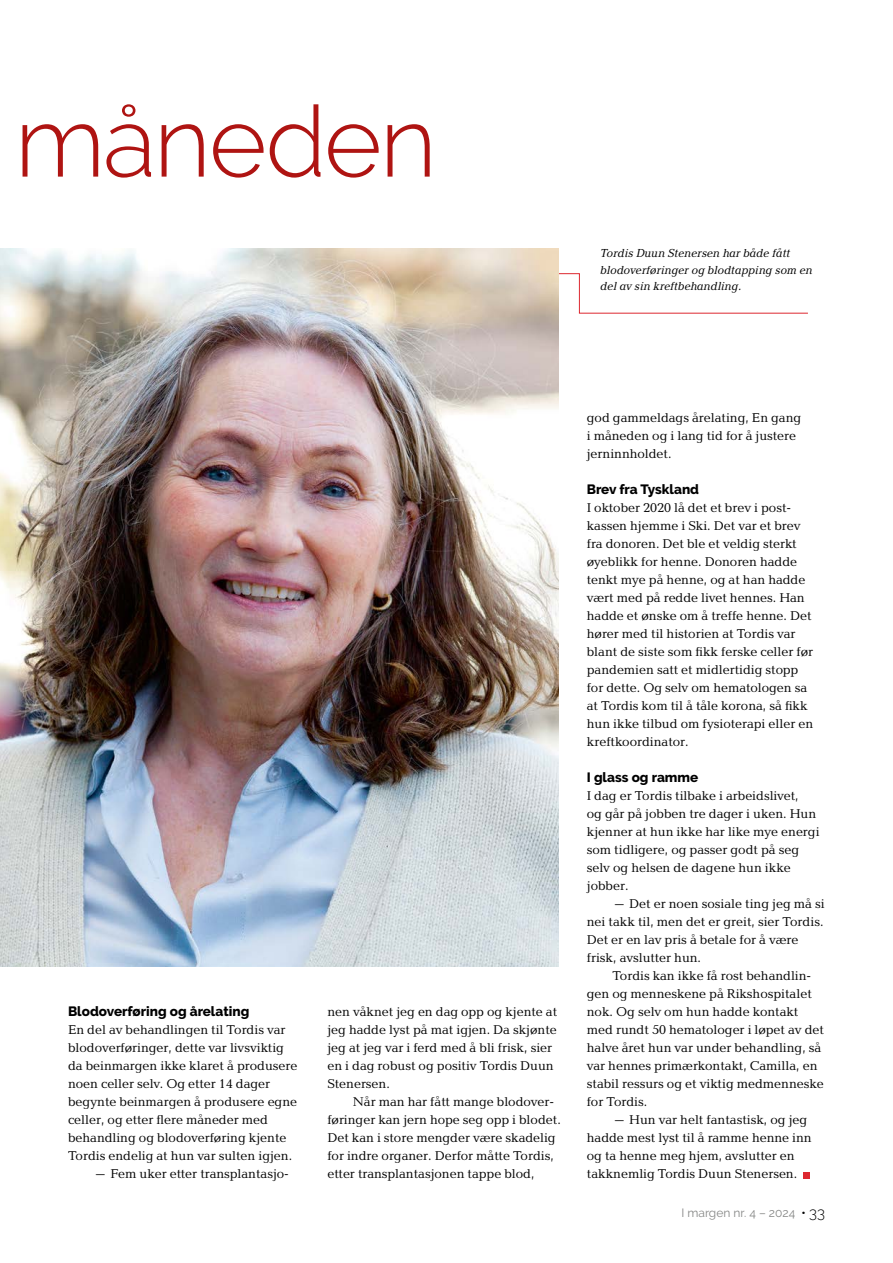
<style>
.page{position:relative;width:893px;height:1263px;background:#fff}
.page>*{position:absolute;margin:0;border:0;box-sizing:border-box;transform-origin:0 0}
.t1{font:300 99px "Raleway";letter-spacing:-.02em;color:#af1412}
.t2{font:800 13.5px "Raleway";color:#000}
.t3{font:13.2px/18px "Baltica";color:#000}
.t4{font:italic 12px/16.5px "Baltica";color:#000}
.t5{font:12px "Raleway";color:#868786}
.s1{font-weight:600;color:#000}
.s2{font-weight:300;font-size:15px;color:#000}
</style>
<div class="page">
<svg style="left:558px;top:273px;width:250px;height:41px"></svg>
<div style="left:803px;top:1172px;width:7px;height:6px;background:#dd2830"></div>
<img style="left:0;top:248px;width:558px;height:718px">
<h1 class="t1" style="left:15px;top:84px;width:424px">måneden</h1>
<p class="t4" style="left:600px;top:245px;width:214px">Tordis Duun Stenersen har både fått blodoverføringer og blodtapping som en del av sin kreftbehandling.</p>
<p class="t2" style="left:68px;top:1004px;width:183px">Blodoverføring og årelating</p>
<p class="t3" style="left:68px;top:1021px;width:231px">En del av behandlingen til Tordis var blodoverføringer, dette var livsviktig da beinmargen ikke klaret å produsere noen celler selv. Og etter 14 dager begynte beinmargen å produsere egne celler, og etter flere måneder med behandling og blodoverføring kjente Tordis endelig at hun var sulten igjen.</p>
<p class="t3" style="left:94px;top:1165px;width:197px">– Fem uker etter transplantasjo-</p>
<p class="t3" style="left:327px;top:1003px;width:231px">nen våknet jeg en dag opp og kjente at jeg hadde lyst på mat igjen. Da skjønte jeg at jeg var i ferd med å bli frisk, sier en i dag robust og positiv Tordis Duun<br>Stenersen.</p>
<p class="t3" style="left:327px;top:1093px;width:235px;text-indent:26px">Når man har fått mange blodover&shy;føringer kan jern hope seg opp i blodet.<br>Det kan i store mengder være skadelig for indre organer. Derfor måtte Tordis, etter transplantasjonen tappe blod,</p>
<p class="t3" style="left:587px;top:409px;width:216px">god gammeldags årelating, En gang i måneden og i lang tid for å justere jerninnholdet.</p>
<p class="t2" style="left:587px;top:482px;width:114px">Brev fra Tyskland</p>
<p class="t3" style="left:587px;top:499px;width:228px">I oktober 2020 lå det et brev i post&shy;kassen hjemme i Ski. Det var et brev fra donoren. Det ble et veldig sterkt øyeblikk for henne. Donoren hadde tenkt mye på henne, og at han hadde vært med på redde livet hennes. Han hadde et ønske om å treffe henne. Det hører med til historien at Tordis var blant de siste som fikk ferske celler før pandemien satt et midlertidig stopp for dette. Og selv om hematologen sa at Tordis kom til å tåle korona, så fikk hun ikke tilbud om fysioterapi eller en kreftkoordinator.</p>
<p class="t2" style="left:587px;top:770px;width:113px">I glass og ramme</p>
<p class="t3" style="left:587px;top:787px;width:234px">I dag er Tordis tilbake i arbeidslivet,<br>og går på jobben tre dager i uken. Hun kjenner at hun ikke har like mye energi som tidligere, og passer godt på seg selv og helsen de dagene hun ikke jobber.</p>
<p class="t3" style="left:587px;top:895px;width:239px;text-indent:26px">– Det er noen sosiale ting jeg må si nei takk til, men det er greit, sier Tordis.<br>Det er en lav pris å betale for å være frisk, avslutter hun.</p>
<p class="t3" style="left:587px;top:967px;width:239px;text-indent:26px">Tordis kan ikke få rost behandlin&shy;gen og menneskene på Rikshospitalet nok. Og selv om hun hadde kontakt med rundt 50 hematologer i løpet av det halve året hun var under behandling, så var hennes primærkontakt, Camilla, en stabil ressurs og et viktig medmenneske for Tordis.</p>
<p class="t3" style="left:587px;top:1111px;width:226px;text-indent:26px">– Hun var helt fantastisk, og jeg hadde mest lyst til å ramme henne inn og ta henne meg hjem, avslutter en takknemlig Tordis Duun Stenersen.</p>
<p class="t5" style="left:681px;top:1206px;width:145px">I margen nr. 4 – 2024 <span class="s1">•</span> <span class="s2">33</span></p>
</div>
